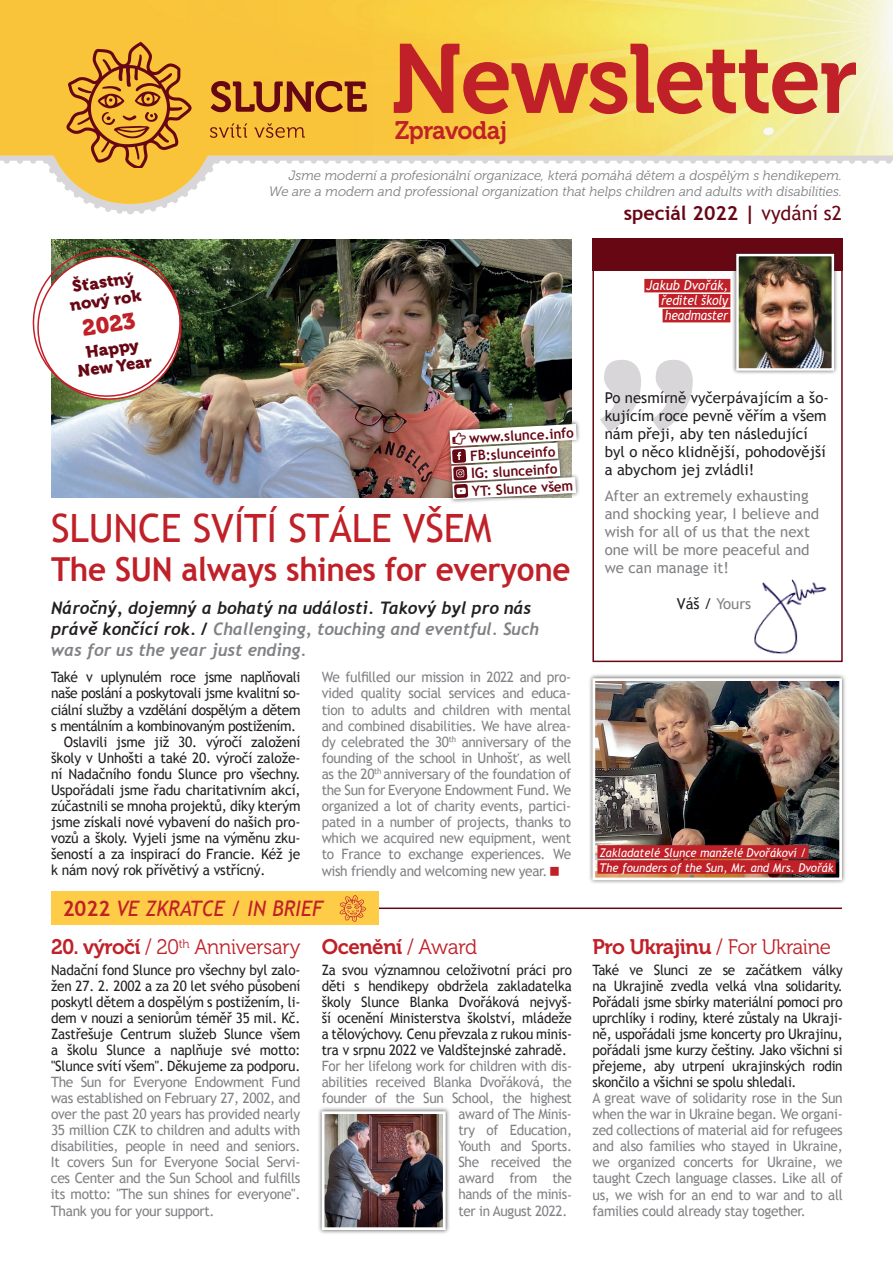
<style>
.page{position:relative;width:893px;height:1263px;background:#fff}
.page>*{position:absolute;margin:0;border:0;box-sizing:border-box;transform-origin:0 0}
.t1{font:700 229.95px "Trebuchet MS";color:#d8d6d8}
.t2{font:97.5px "Museo 700";letter-spacing:-.02em;color:#c02028;scale:.96 1}
.t3{font:39px "Trebuchet MS";letter-spacing:-.005em;color:#c02028}
.t4{font:700 33px "Trebuchet MS";letter-spacing:-.01em;color:#c02028;scale:.95 1}
.t5{font:25.2px "Museo 700";letter-spacing:-.02em;color:#c02028;scale:.96 1}
.t6{font:22.5px "Museo 900";color:#c02028}
.t7{font:italic 21.3px "Trebuchet MS";color:#c02028;scale:.95 1}
.t8{font:21px "Museo 700";letter-spacing:-.02em;color:#c02028}
.t9{font:21px "Museo 300";letter-spacing:-.01em;color:#c02028;scale:.96 1}
.t10{font:700 19.5px "Trebuchet MS";color:#670714}
.t11{font:italic 700 17.25px/21px "Trebuchet";color:#231f20}
.t12{font:16.5px/18px "Museo 900";color:#670714;text-align:center}
.t13{font:15px/18px "Trebuchet MS";color:#231f20}
.t14{font:15px/18px "Trebuchet MS";color:#808285}
.t15{font:14.25px/16px "Trebuchet MS";letter-spacing:-.025em;color:#808285;text-align:justify;scale:.96 1}
.t16{font:14.25px/16px "Trebuchet MS";letter-spacing:-.015em;color:#231f20;text-align:justify;scale:.95 1}
.t17{font:14.25px "Trebuchet MS";letter-spacing:-.015em;color:#231f20}
.t18{font:14.25px/16px "Trebuchet MS";letter-spacing:-.025em;color:#808285;text-align:justify}
.t19{font:14.25px/16px "Trebuchet MS";letter-spacing:-.015em;color:#231f20;text-align:justify;scale:.94 1}
.t20{font:14.25px "Trebuchet MS";letter-spacing:-.025em;color:#808285;scale:.95 1}
.t21{font:700 14.1px/17.7px "Trebuchet MS";color:#670714;scale:.95 1}
.t22{font:italic 13.5px/16px "Museo 300";color:#808285;text-align:right}
.t23{font:italic 13.5px/15px "Trebuchet MS";letter-spacing:-.01em;color:#fff;text-align:justify;scale:.95 1}
.t24{font:italic 12px/15px "Trebuchet MS";color:#fff;scale:.95 1}
.s1{font-weight:400}
.s2{color:#808285}
.s3{font-weight:700;font-style:normal}
.s4{font-family:"Museo 700"}
.s5{font-family:"Museo 300"}
.s6{color:#231f20}
</style>
<div class="page">
<img style="left:51px;top:239px;width:520px;height:258px">
<div style="left:592px;top:241px;width:251px;height:421px;background:#fff;border:2px solid #670714"></div>
<svg style="left:94px;top:204px;width:74px;height:11px"></svg>
<img style="left:0;top:0;width:893px;height:204px">
<img style="left:58px;top:34px;width:316px;height:134px">
<div style="left:644px;top:279px;width:86px;height:13px;background:#c02028"></div>
<div style="left:659px;top:294px;width:71px;height:13px;background:#c02028"></div>
<div style="left:663px;top:309px;width:67px;height:13px;background:#c02028"></div>
<div style="left:592px;top:238px;width:251px;height:33px;background:#670714"></div>
<div style="left:732px;top:249px;width:106px;height:126px;background:#231f20;opacity:.7"></div>
<img style="left:739px;top:257px;width:92px;height:111px">
<div style="left:736px;top:254px;width:98px;height:117px;border:2px solid #fff"></div>
<img style="left:745px;top:579px;width:93px;height:83px">
<svg style="left:32px;top:242px;width:156px;height:164px"></svg>
<hr style="left:349px;top:907px;width:493px;height:2px;background:#670714">
<div style="left:51px;top:892px;width:328px;height:33px;background:#fecc46"></div>
<svg style="left:340px;top:895px;width:27px;height:27px"></svg>
<div style="left:317px;top:1106px;width:133px;height:128px;background:#231f20;opacity:.7"></div>
<img style="left:326px;top:1115px;width:116px;height:111px">
<div style="left:322px;top:1111px;width:124px;height:119px;border:3px solid #fff"></div>
<div style="left:588px;top:673px;width:258px;height:212px;background:#231f20;opacity:.7"></div>
<img style="left:596px;top:682px;width:242px;height:194px">
<div style="left:592px;top:678px;width:250px;height:202px;border:3px solid #fff"></div>
<div style="left:597px;top:845px;width:211px;height:14px;background:#c02028"></div>
<div style="left:597px;top:860px;width:239px;height:14px;background:#c02028"></div>
<svg style="left:433px;top:415px;width:160px;height:93px"></svg>
<h2 class="t2" style="left:391px;top:25px;width:488px">Newsletter</h2>
<h3 class="t5" style="left:395px;top:116px;width:118px">Zpravodaj</h3>
<p class="t22" style="left:269px;top:167px;width:574px">Jsme moderní a profesionální organizace, která pomáhá dětem a dospělým s hendikepem.<br>We are a modern and professional organization that helps children and adults with disabilities.</p>
<h3 class="t10" style="left:624px;top:201px;width:220px">speciál 2022 | <span class="s1">vydání s2</span></h3>
<p class="t12" style="left:66px;top:278px;width:73px;rotate:-8deg">Šťastný nový rok</p>
<h3 class="t6" style="left:81px;top:315px;width:55px;rotate:-8deg">2023</h3>
<p class="t12" style="left:74px;top:345px;width:77px;rotate:-8deg">Happy<br>New Year</p>
<p class="t21" style="left:469px;top:429px;width:114px;rotate:-3deg">www.slunce.info<br>FB:slunceinfo<br>IG: slunceinfo<br>YT: Slunce všem</p>
<h3 class="t3" style="left:51px;top:505px;width:442px">Slunce svítí STále všem</h3>
<h3 class="t4" style="left:51px;top:548px;width:548px">The SUN always shines for everyone</h3>
<p class="t11" style="left:51px;top:597px;width:489px">Náročný, dojemný a bohatý na události. Takový byl pro nás právě končící rok. / <span class="s2">Challenging, touching and eventful. Such was for us the year just ending.</span></p>
<p class="t17" style="left:51px;top:669px;width:251px">Také v uplynulém roce jsme naplňovali</p>
<p class="t17" style="left:51px;top:685px;width:251px">naše poslání a poskytovali jsme kvalitní so-</p>
<p class="t17" style="left:51px;top:701px;width:251px">ciální služby a vzdělání dospělým a dětem</p>
<p class="t17" style="left:51px;top:717px;width:247px">s mentálním a kombinovaným postižením.</p>
<p class="t17" style="left:64px;top:733px;width:238px">Oslavili jsme již 30. výročí založení</p>
<p class="t17" style="left:51px;top:749px;width:251px">školy v Unhošti a také 20. výročí založe-</p>
<p class="t17" style="left:51px;top:765px;width:251px">ní Nadačního fondu Slunce pro všechny.</p>
<p class="t17" style="left:51px;top:781px;width:251px">Uspořádali jsme řadu charitativním akcí,</p>
<p class="t17" style="left:51px;top:797px;width:251px">zúčastnili se mnoha projektů, díky kterým</p>
<p class="t17" style="left:51px;top:813px;width:251px">jsme získali nové vybavení do našich pro-</p>
<p class="t17" style="left:51px;top:829px;width:251px">vozů a školy. Vyjeli jsme na výměnu zku-</p>
<p class="t17" style="left:51px;top:845px;width:251px">šeností a za inspirací do Francie. Kéž je</p>
<p class="t17" style="left:51px;top:861px;width:216px">k nám nový rok přívětivý a vstřícný.</p>
<p class="t15" style="left:322px;top:669px;width:261px">We fulfilled our mission in 2022 and pro&shy;vided quality social services and educa&shy;tion to adults and children with mental and combined disabilities. We have alrea&shy;dy celebrated the 30<sup>th</sup> anniversary of the founding of the school in Unhošť, as well as the 20<sup>th</sup> anniversary of the foundation of the Sun for Everyone Endowment Fund. We organized a lot of charity events, partici&shy;pated in a number of projects, thanks to which we acquired new equipment, went to France to exchange experiences. We wish friendly and welcoming new year.</p>
<h3 class="t7" style="left:63px;top:896px;width:275px"><span class="s3">2022</span> ve zkratce / in brief</h3>
<h3 class="t9" style="left:51px;top:936px;width:261px"><span class="s4">20. výročí</span> / 20<sup>th</sup> Anniversary</h3>
<p class="t16" style="left:51px;top:962px;width:264px">Nadační fond Slunce pro všechny byl zalo&shy;žen 27. 2. 2002 a za 20 let svého působení poskytl dětem a dospělým s postižením, li&shy;dem v nouzi a seniorům téměř 35 mil. Kč.<br>Zastřešuje Centrum služeb Slunce všem a školu Slunce a naplňuje své motto: "Slunce svítí všem". Děkujeme za podporu.</p>
<p class="t18" style="left:51px;top:1074px;width:251px">The Sun for Everyone Endowment Fund was established on February 27, 2002, and over the past 20 years has provided nearly 35 million CZK to children and adults with disabilities, people in need and seniors.<br>It covers Sun for Everyone Social Servi&shy;ces Center and the Sun School and fulfills its motto: "The sun shines for everyone".<br>Thank you for your support.</p>
<h3 class="t8" style="left:322px;top:935px;width:157px">Ocenění <span class="s5">/ Award</span></h3>
<p class="t19" style="left:322px;top:962px;width:268px">Za svou významnou celoživotní práci pro děti s hendikepy obdržela zakladatelka školy Slunce Blanka Dvořáková nejvyš&shy;ší ocenění Ministerstva školství, mládeže a tělovýchovy. Cenu převzala z rukou minis&shy;tra v srpnu 2022 ve Valdštejnské zahradě.</p>
<p class="t20" style="left:322px;top:1058px;width:265px">For her lifelong work for children with dis-</p>
<p class="t20" style="left:322px;top:1074px;width:265px">abilities received Blanka Dvořáková, the</p>
<p class="t20" style="left:322px;top:1090px;width:265px">founder of the Sun School, the highest</p>
<p class="t20" style="left:458px;top:1106px;width:121px">award of The Minis-</p>
<p class="t20" style="left:458px;top:1122px;width:121px">try of Education,</p>
<p class="t20" style="left:458px;top:1138px;width:121px">Youth and Sports.</p>
<p class="t20" style="left:458px;top:1154px;width:121px">She received the</p>
<p class="t20" style="left:458px;top:1170px;width:121px">award from the</p>
<p class="t20" style="left:458px;top:1186px;width:121px">hands of the minis-</p>
<p class="t20" style="left:458px;top:1202px;width:116px">ter in August 2022.</p>
<p class="t23" style="left:661px;top:278px;width:72px;text-indent:-14px">Jakub Dvořák, ředitel školy headmaster</p>
<h1 class="t1" style="left:585px;top:165px;width:122px">„</h1>
<p class="t13" style="left:605px;top:388px;width:226px">Po nesmírně vyčerpávajícím a šo&shy;kujícím roce pevně věřím a všem nám přeji, aby ten následující byl o něco klidnější, pohodovější a abychom jej zvládli!</p>
<p class="t14" style="left:605px;top:487px;width:216px">After an extremely exhausting and shocking year, I believe and wish for all of us that the next one will be more peaceful and we can manage it!</p>
<p class="t14" style="left:677px;top:595px;width:76px"><span class="s6">Váš /</span> Yours</p>
<p class="t24" style="left:600px;top:845px;width:248px">Zakladatelé Slunce manželé Dvořákoví /<br>The founders of the Sun, Mr. and Mrs. Dvořák</p>
<h3 class="t8" style="left:592px;top:935px;width:240px">Pro Ukrajinu <span class="s5">/ For Ukraine</span></h3>
<p class="t16" style="left:592px;top:962px;width:265px">Také ve Slunci ze se začátkem války na Ukrajině zvedla velká vlna solidarity.<br>Pořádali jsme sbírky materiální pomoci pro uprchlíky i rodiny, které zůstaly na Ukraji&shy;ně, uspořádali jsme koncerty pro Ukrajinu, pořádali jsme kurzy češtiny. Jako všichni si přejeme, aby utrpení ukrajinských rodin skončilo a všichni se spolu shledali.</p>
<p class="t15" style="left:592px;top:1090px;width:262px">A great wave of solidarity rose in the Sun when the war in Ukraine began. We organi&shy;zed collections of material aid for refugees and also families who stayed in Ukraine, we organized concerts for Ukraine, we taught Czech language classes. Like all of us, we wish for an end to war and to all families could already stay together.</p>
</div>
